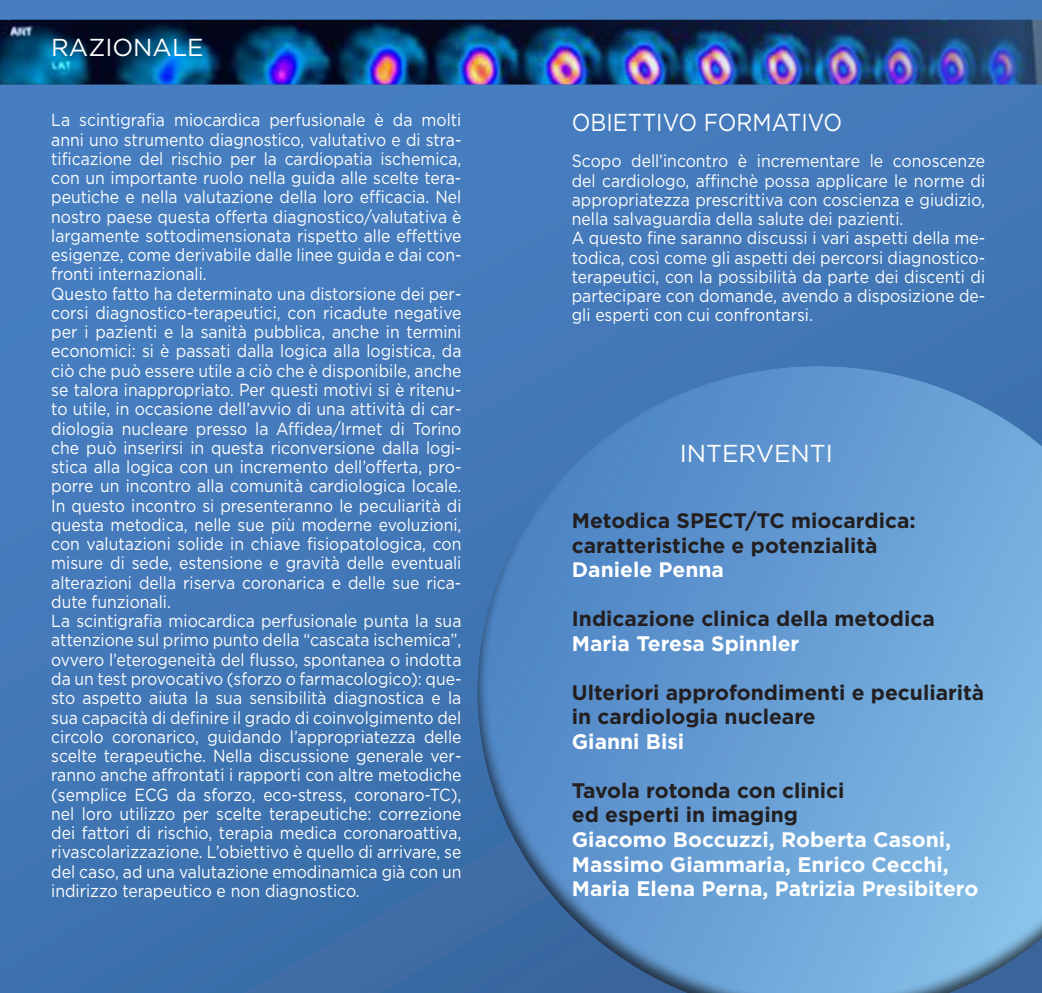
<style>
.page{position:relative;width:1042px;height:993px;background:#fff}
.page>*{position:absolute;margin:0;border:0;box-sizing:border-box;transform-origin:0 0}
.t1{font:24.5px "Gotham";color:#fff}
.t2{font:24.5px "Gotham";color:#fff;scale:.9 1}
.t3{font:700 21px/24.5px "Gotham";color:#231f20}
.t4{font:700 21px/24.5px "Gotham";color:#fff}
.t5{font:17.5px/19.2px "Gotham";color:#fff;scale:.9 1}
</style>
<div class="page">
<div style="left:0;top:0;width:1042px;height:992px;background:linear-gradient(to bottom,#487fc2,#3d71ac)"></div>
<img style="left:0;top:20px;width:1042px;height:64px">
<div style="left:475px;top:363px;width:567px;height:629px;background:#231f20;opacity:.75"></div>
<h1 class="t1" style="left:51px;top:32px;width:16px">RAZI</h1>
<h1 class="t1" style="left:112px;top:32px;width:39px">ONALE</h1>
<p class="t5" style="left:51px;top:110px;width:457px">La scintigrafia miocardica perfusionale è da molti anni uno strumento diagnostico, valutativo e di stra&shy;tificazione del rischio per la cardiopatia ischemica, con un importante ruolo nella guida alle scelte tera&shy;peutiche e nella valutazione della loro efficacia. Nel nostro paese questa offerta diagnostico/valutativa è largamente sottodimensionata rispetto alle effettive esigenze, come derivabile dalle linee guida e dai con&shy;fronti internazionali.<br>Questo fatto ha determinato una distorsione dei per&shy;corsi diagnostico-terapeutici, con ricadute negative per i pazienti e la sanità pubblica, anche in termini economici: si è passati dalla logica alla logistica, da ciò che può essere utile a ciò che è disponibile, anche se talora inappropriato. Per questi motivi si è ritenu&shy;to utile, in occasione dell’avvio di una attività di car&shy;diologia nucleare presso la Affidea/I rmet di Torino che può inserirsi in questa riconversione dalla logi&shy;stica alla logica con un incremento dell’offerta, pro&shy;porre un incontro alla comunità cardiologica locale.<br>I n questo incontro si presenteranno le peculiarità di questa metodica, nelle sue più moderne evoluzioni, con valutazioni solide in chiave fisiopatologica, con misure di sede, estensione e gravità delle eventuali alterazioni della riserva coronarica e delle sue rica&shy;dute funzionali.<br>La scintigrafia miocardica perfusionale punta la sua attenzione sul primo punto della “cascata ischemica”, ovvero l’eterogeneità del flusso, spontanea o indotta da un test provocativo (sforzo o farmacologico): que&shy;sto aspetto aiuta la sua sensibilità diagnostica e la sua capacità di definire il grado di coinvolgimento del circolo coronarico, guidando l’appropriatezza delle scelte terapeutiche. Nella discussione generale ver&shy;ranno anche affrontati i rapporti con altre metodiche (semplice ECG da sforzo, eco-stress, coronaro-TC), nel loro utilizzo per scelte terapeutiche: correzione dei fattori di rischio, terapia medica coronaroattiva, rivascolarizzazione. L’obiettivo è quello di arrivare, se del caso, ad una valutazione emodinamica già con un indirizzo terapeutico e non diagnostico.</p>
<h1 class="t2" style="left:572px;top:106px;width:53px">OBIETTIV</h1>
<h1 class="t2" style="left:678px;top:106px;width:119px">O FORMATIV</h1>
<h1 class="t2" style="left:823px;top:106px;width:22px">O</h1>
<p class="t5" style="left:572px;top:151px;width:461px">Scopo dell’incontro è incrementare le conoscenze del cardiologo, affinchè possa applicare le norme di appropriatezza prescrittiva con coscienza e giudizio, nella salvaguardia della salute dei pazienti.<br>A questo fine saranno discussi i vari aspetti della me&shy;todica, così come gli aspetti dei percorsi diagnostico&shy;terapeutici, con la possibilità da parte dei discenti di partecipare con domande, avendo a disposizione de&shy;gli esperti con cui confrontarsi.</p>
<h1 class="t1" style="left:680px;top:438px;width:16px">INTERVENTI</h1>
<p class="t3" style="left:572px;top:508px;width:345px">Metodica SPECT/TC miocardica: caratteristiche e potenzialità</p>
<p class="t4" style="left:572px;top:557px;width:154px">Daniele Penna</p>
<p class="t3" style="left:572px;top:606px;width:364px">I ndicazione clinica della metodica</p>
<p class="t4" style="left:572px;top:630px;width:229px">Maria Teresa Spinnler</p>
<p class="t3" style="left:572px;top:679px;width:414px">Ulteriori approfondimenti e peculiarità in cardiologia nucleare</p>
<p class="t4" style="left:572px;top:728px;width:114px">Gianni Bisi</p>
<p class="t3" style="left:572px;top:777px;width:274px">Tavola rotonda con clinici ed esperti in imaging</p>
<p class="t4" style="left:572px;top:826px;width:408px">Giacomo Boccuzzi, Roberta Casoni,<br>Massimo Giammaria, Enrico Cecchi,<br>Maria Elena Perna, Patrizia Presibitero</p>
</div>
